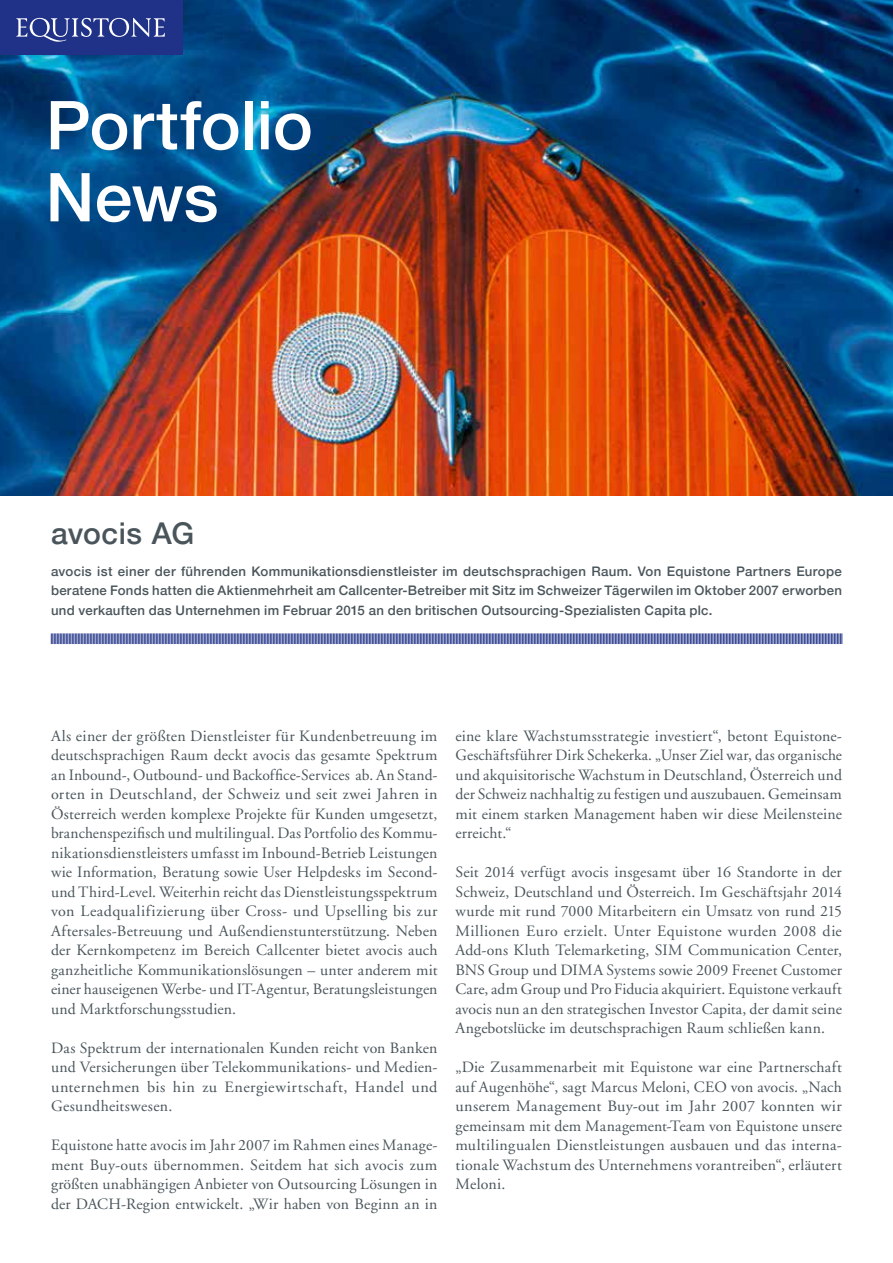
<style>
.page{position:relative;width:893px;height:1263px;background:#fff}
.page>*{position:absolute;margin:0;border:0;box-sizing:border-box;transform-origin:0 0}
.t1{font:500 67.5px/72px "Helvetica Neue";color:#fff}
.t2{font:500 30px "Helvetica Neue";letter-spacing:.01em;color:#4a555b}
.t3{font:15.75px/19.5px "Adobe Garamond";letter-spacing:.015em;color:#4a555b;text-align:justify}
.t4{font:500 13.2px/19.5px "Helvetica Neue";letter-spacing:.02em;color:#4a555b;text-align:justify}
</style>
<div class="page">
<img style="left:0;top:0;width:893px;height:495px">
<svg style="left:51px;top:633px;width:792px;height:11px;background:#727db3"></svg>
<div style="left:0;top:0;width:183px;height:55px;background:#203287"></div>
<svg style="left:16px;top:18px;width:149px;height:24px"></svg>
<h1 class="t1" style="left:46px;top:84px;width:269px">Portfolio<br>News</h1>
<h2 class="t2" style="left:51px;top:509px;width:145px">avocis AG</h2>
<p class="t4" style="left:51px;top:560px;width:792px">avocis ist einer der führenden Kommunikationsdienstleister im deutschsprachigen Raum. Von Equistone Partners Europe beratene Fonds hatten die Aktienmehrheit am Callcenter-Betreiber mit Sitz im Schweizer Tägerwilen im Oktober 2007 erworben und verkauften das Unternehmen im Februar 2015 an den britischen Outsourcing-Spezialisten Capita plc.</p>
<p class="t3" style="left:51px;top:726px;width:388px">Als einer der größten Dienstleister für Kundenbetreuung im deutschsprachigen Raum deckt avocis das gesamte Spektrum an Inbound-, Outbound- und Backoffice-Services ab. An Stand&shy;orten in Deutschland, der Schweiz und seit zwei Jahren in Österreich werden komplexe Projekte für Kunden umgesetzt, branchenspezifisch und multilingual. Das Portfolio des Kommu&shy;nikationsdienstleisters umfasst im Inbound-Betrieb Leistungen wie Information, Beratung sowie User Helpdesks im Second&shy;und Third-Level. Weiterhin reicht das Dienstleistungsspektrum von Leadqualifizierung über Cross- und Upselling bis zur Aftersales-Betreuung und Außendienstunterstützung. Neben der Kernkompetenz im Bereich Callcenter bietet avocis auch ganzheitliche Kommunikationslösungen – unter anderem mit einer hauseigenen Werbe- und IT-Agentur, Beratungsleistungen und Marktforschungsstudien.</p>
<p class="t3" style="left:51px;top:1038px;width:388px">Das Spektrum der internationalen Kunden reicht von Banken und Versicherungen über Telekommunikations- und Medien&shy;unternehmen bis hin zu Energiewirtschaft, Handel und Gesundheitswesen.</p>
<p class="t3" style="left:51px;top:1136px;width:388px">Equistone hatte avocis im Jahr 2007 im Rahmen eines Manage&shy;ment Buy-outs übernommen. Seitdem hat sich avocis zum größten unabhängigen Anbieter von Outsourcing Lösungen in der DACH-Region entwickelt. „Wir haben von Beginn an in</p>
<p class="t3" style="left:455px;top:726px;width:388px">eine klare Wachstumsstrategie investiert“, betont Equistone-Geschäftsführer Dirk Schekerka. „Unser Ziel war, das organische und akquisitorische Wachstum in Deutschland, Österreich und der Schweiz nachhaltig zu festigen und auszubauen. Gemeinsam mit einem starken Management haben wir diese Meilensteine erreicht.“</p>
<p class="t3" style="left:455px;top:863px;width:388px">Seit 2014 verfügt avocis insgesamt über 16 Standorte in der Schweiz, Deutschland und Österreich. Im Geschäftsjahr 2014 wurde mit rund 7000 Mitarbeitern ein Umsatz von rund 215<br>Millionen Euro erzielt. Unter Equistone wurden 2008 die Add-ons Kluth Telemarketing, SIM Communication Center, BNS Group und DIMA Systems sowie 2009 Freenet Customer Care, adm Group und Pro Fiducia akquiriert. Equistone verkauft avocis nun an den strategischen Investor Capita, der damit seine Angebotslücke im deutschsprachigen Raum schließen kann.</p>
<p class="t3" style="left:455px;top:1058px;width:388px">„Die Zusammenarbeit mit Equistone war eine Partnerschaft auf Augenhöhe“, sagt Marcus Meloni, CEO von avocis. „Nach unserem Management Buy-out im Jahr 2007 konnten wir gemeinsam mit dem Management-Team von Equistone unsere multilingualen Dienstleistungen ausbauen und das interna&shy;tionale Wachstum des Unternehmens vorantreiben“, erläutert Meloni.</p>
</div>
